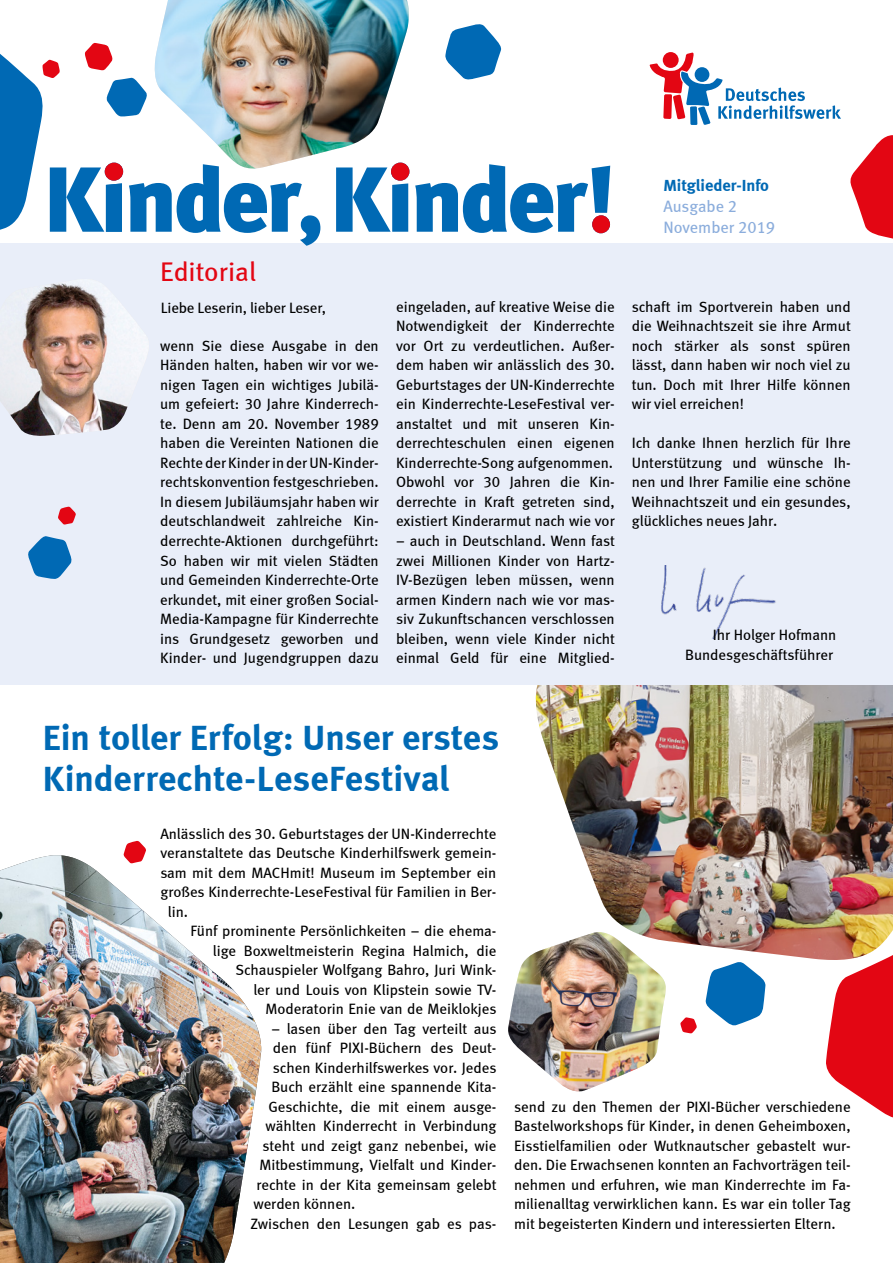
<style>
.page{position:relative;width:893px;height:1263px;background:#fff}
.page>*{position:absolute;margin:0;border:0;box-sizing:border-box;transform-origin:0 0}
.t1{font:900 92.1px "Meta Plus";letter-spacing:-.03em;color:#0069b4}
.t2{font:36px/40.5px "Meta Bold LF";letter-spacing:.005em;color:#0069b4}
.t3{font:27px "Meta Book LF";color:#e30613}
.t4{font:16.5px/21px "Meta Book LF";color:#8baddc}
.t5{font:16.5px "Meta Bold LF";color:#0069b4}
.t6{font:15px/19.5px "Meta Book LF";color:#000;text-align:justify}
</style>
<div class="page">
<img style="left:535px;top:685px;width:358px;height:275px">
<div style="left:0;top:244px;width:893px;height:441px;background:#e9eef9"></div>
<svg style="left:650px;top:52px;width:191px;height:73px"></svg>
<img style="left:154px;top:0;width:256px;height:172px">
<svg style="left:106px;top:77px;width:41px;height:40px"></svg>
<img style="left:661px;top:566px;width:115px;height:73px">
<img style="left:0;top:855px;width:262px;height:408px">
<img style="left:508px;top:932px;width:159px;height:160px">
<svg style="left:849px;top:135px;width:44px;height:109px"></svg>
<svg style="left:445px;top:24px;width:57px;height:56px"></svg>
<svg style="left:106px;top:183px;width:16px;height:49px"></svg>
<div style="left:105px;top:163px;width:18px;height:18px;background:#e30613;border-radius:50%"></div>
<div style="left:391px;top:163px;width:18px;height:18px;background:#e30613;border-radius:50%"></div>
<div style="left:592px;top:215px;width:18px;height:18px;background:#e30613;border-radius:50%"></div>
<svg style="left:84px;top:43px;width:29px;height:28px"></svg>
<img style="left:0;top:280px;width:149px;height:156px">
<svg style="left:58px;top:506px;width:18px;height:19px"></svg>
<svg style="left:0;top:54px;width:60px;height:190px"></svg>
<svg style="left:28px;top:536px;width:44px;height:43px"></svg>
<svg style="left:123px;top:840px;width:23px;height:23px"></svg>
<svg style="left:705px;top:962px;width:60px;height:64px"></svg>
<svg style="left:680px;top:1017px;width:17px;height:17px"></svg>
<svg style="left:825px;top:945px;width:68px;height:173px"></svg>
<h1 class="t1" style="left:43px;top:146px;width:574px">Kinder, Kinder!</h1>
<h3 class="t3" style="left:160px;top:255px;width:97px">Editorial</h3>
<p class="t6" style="left:161px;top:298px;width:167px">Liebe Leserin, lieber Leser,</p>
<p class="t6" style="left:160px;top:336px;width:220px">wenn Sie diese Ausgabe in den Händen halten, haben wir vor we&shy;nigen Tagen ein wichtiges Jubilä&shy;um gefeiert: 30 Jahre Kinderrech&shy;te. Denn am 20. November 1989 haben die Vereinten Nationen die Rechte der Kinder in der UN-Kinder&shy;rechtskonvention festgeschrieben.<br>In diesem Jubiläumsjahr haben wir deutschlandweit zahlreiche Kin&shy;derrechte-Aktionen durchgeführt:<br>So haben wir mit vielen Städten und Gemeinden Kinderrechte-Orte erkundet, mit einer großen Social-Media-Kampagne für Kinderrechte ins Grundgesetz geworben und Kinder- und Jugendgruppen dazu</p>
<p class="t6" style="left:396px;top:297px;width:220px">eingeladen, auf kreative Weise die Notwendigkeit der Kinderrechte vor Ort zu verdeutlichen. Außer&shy;dem haben wir anlässlich des 30.<br>Geburtstages der UN-Kinderrechte ein Kinderrechte-LeseFestival ver&shy;anstaltet und mit unseren Kin&shy;derrechteschulen einen eigenen Kinderrechte-Song aufgenommen.<br>Obwohl vor 30 Jahren die Kin&shy;derrechte in Kraft getreten sind, existiert Kinderarmut nach wie vor</p>
<p class="t6" style="left:396px;top:531px;width:220px">– auch in Deutschland. Wenn fast zwei Millionen Kinder von Hartz-IV-Bezügen leben müssen, wenn armen Kindern nach wie vor mas&shy;siv Zukunftschancen verschlossen bleiben, wenn viele Kinder nicht einmal Geld für eine Mitglied-</p>
<p class="t5" style="left:663px;top:175px;width:107px">Mitglieder-Info</p>
<p class="t4" style="left:663px;top:196px;width:113px">Ausgabe 2<br>November 2019</p>
<p class="t6" style="left:632px;top:297px;width:221px">schaft im Sportverein haben und die Weihnachtszeit sie ihre Armut noch stärker als sonst spüren lässt, dann haben wir noch viel zu tun. Doch mit Ihrer Hilfe können wir viel erreichen!</p>
<p class="t6" style="left:632px;top:433px;width:220px">Ich danke Ihnen herzlich für Ihre Unterstützung und wünsche Ih&shy;nen und Ihrer Familie eine schöne Weihnachtszeit und ein gesundes, glückliches neues Jahr.</p>
<p class="t6" style="left:685px;top:625px;width:153px;text-align:right">Ihr Holger Hofmann<br>Bundesgeschäftsführer</p>
<h2 class="t2" style="left:43px;top:717px;width:458px">Ein toller Erfolg: Unser erstes<br>Kinderrechte-LeseFestival</h2>
<p class="t6" style="left:160px;top:823px;width:338px">Anlässlich des 30. Geburtstages der UN-Kinderrechte</p>
<p class="t6" style="left:160px;top:843px;width:337px">veranstaltete das Deutsche Kinderhilfswerk gemein-</p>
<p class="t6" style="left:160px;top:862px;width:338px">sam mit dem MACHmit! Museum im September ein</p>
<p class="t6" style="left:160px;top:882px;width:337px">großes Kinderrechte-LeseFestival für Familien in Ber-</p>
<p class="t6" style="left:168px;top:901px;width:22px">lin.</p>
<p class="t6" style="left:190px;top:921px;width:308px">Fünf prominente Persönlichkeiten – die ehema-</p>
<p class="t6" style="left:213px;top:940px;width:285px">lige Boxweltmeisterin Regina Halmich, die</p>
<p class="t6" style="left:235px;top:960px;width:262px">Schauspieler Wolfgang Bahro, Juri Wink-</p>
<p class="t6" style="left:253px;top:979px;width:245px">ler und Louis von Klipstein sowie TV-</p>
<p class="t6" style="left:265px;top:999px;width:233px">Moderatorin Enie van de Meiklokjes</p>
<p class="t6" style="left:271px;top:1018px;width:227px">– lasen über den Tag verteilt aus</p>
<p class="t6" style="left:273px;top:1038px;width:225px">den fünf PIXI-Büchern des Deut-</p>
<p class="t6" style="left:273px;top:1057px;width:225px">schen Kinderhilfswerkes vor. Jedes</p>
<p class="t6" style="left:271px;top:1077px;width:227px">Buch erzählt eine spannende Kita-</p>
<p class="t6" style="left:268px;top:1096px;width:230px">Geschichte, die mit einem ausge-</p>
<p class="t6" style="left:265px;top:1116px;width:233px">wählten Kinderrecht in Verbindung</p>
<p class="t6" style="left:262px;top:1135px;width:236px">steht und zeigt ganz nebenbei, wie</p>
<p class="t6" style="left:259px;top:1155px;width:238px">Mitbestimmung, Vielfalt und Kinder-</p>
<p class="t6" style="left:256px;top:1174px;width:242px">rechte in der Kita gemeinsam gelebt</p>
<p class="t6" style="left:253px;top:1194px;width:104px">werden können.</p>
<p class="t6" style="left:250px;top:1213px;width:248px">Zwischen den Lesungen gab es pas-</p>
<p class="t6" style="left:514px;top:1096px;width:338px">send zu den Themen der PIXI-Bücher verschiedene Bastelworkshops für Kinder, in denen Geheimboxen, Eisstielfamilien oder Wutknautscher gebastelt wur&shy;den. Die Erwachsenen konnten an Fachvorträgen teil&shy;nehmen und erfuhren, wie man Kinderrechte im Fa&shy;milienalltag verwirklichen kann. Es war ein toller Tag mit begeisterten Kindern und interessierten Eltern.</p>
</div>
